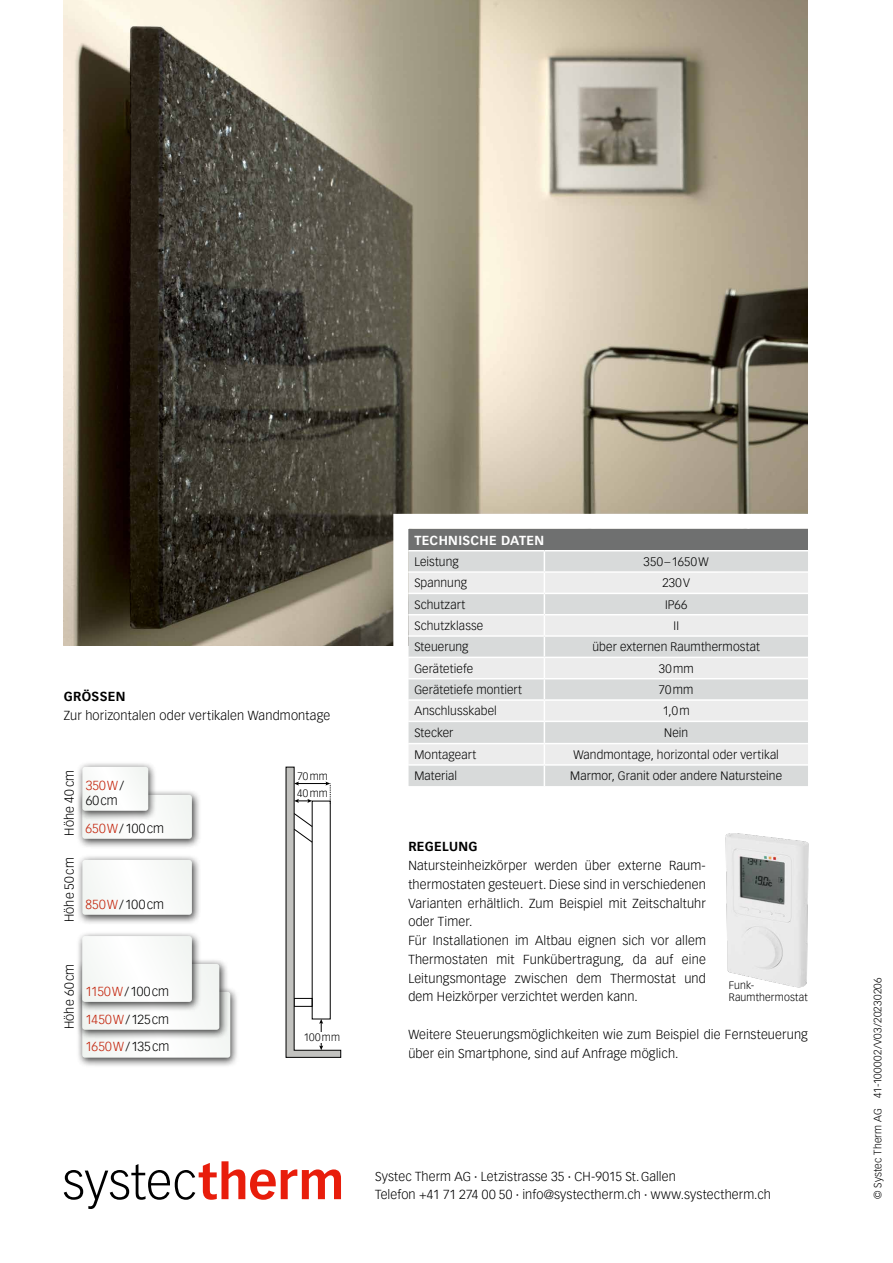
<style>
.page{position:relative;width:893px;height:1263px;background:#fff}
.page>*{position:absolute;margin:0;border:0;box-sizing:border-box;transform-origin:0 0}
.t1{font:300 12.75px/18.8px "Vectora LT Pro";letter-spacing:.01em;color:#000}
.t2{font:700 12.75px "Vectora LT Pro";letter-spacing:.03em;color:#000}
.t3{font:700 12.75px "Vectora LT Pro";letter-spacing:.03em;color:#fff}
.t4{font:300 12px "Vectora LT Pro";letter-spacing:.01em;color:#000}
.t5{font:300 12px "Vectora LT Std";letter-spacing:.01em;color:#000}
.t6{font:300 10.5px/12.6px "Vectora LT Pro";letter-spacing:.02em;color:#000}
.s1{color:#c22007}
</style>
<div class="page">
<svg style="left:64px;top:1161px;width:277px;height:48px"></svg>
<img style="left:64px;top:0;width:744px;height:645px">
<div style="left:76px;top:986px;width:164px;height:81px;background:#000;opacity:.75"></div>
<div style="left:76px;top:931px;width:125px;height:81px;background:#000;opacity:.75"></div>
<svg style="left:82px;top:936px;width:148px;height:122px"></svg>
<div style="left:76px;top:790px;width:125px;height:59px;background:#000;opacity:.75"></div>
<div style="left:76px;top:762px;width:81px;height:59px;background:#000;opacity:.75"></div>
<svg style="left:82px;top:767px;width:110px;height:72px"></svg>
<div style="left:76px;top:855px;width:125px;height:70px;background:#000;opacity:.75"></div>
<svg style="left:82px;top:860px;width:110px;height:55px"></svg>
<svg style="left:285px;top:766px;width:56px;height:292px"></svg>
<div style="left:303px;top:1032px;width:37px;height:10px;background:#fff"></div>
<img style="left:725px;top:833px;width:84px;height:155px">
<div style="left:408px;top:529px;width:400px;height:22px;background:#6f7070"></div>
<div style="left:409px;top:551px;width:398px;height:234px;background:#d8dada"></div>
<svg style="left:409px;top:573px;width:398px;height:191px;background:#e3e4e4"></svg>
<hr style="left:408px;top:550px;width:136px;height:1px;background:#fff">
<hr style="left:544px;top:550px;width:264px;height:1px;background:#fff">
<hr style="left:408px;top:571px;width:136px;height:2px;background:#fff">
<hr style="left:544px;top:571px;width:264px;height:2px;background:#fff">
<hr style="left:408px;top:593px;width:136px;height:1px;background:#fff">
<hr style="left:544px;top:593px;width:264px;height:1px;background:#fff">
<hr style="left:408px;top:614px;width:136px;height:1px;background:#fff">
<hr style="left:544px;top:614px;width:264px;height:1px;background:#fff">
<hr style="left:408px;top:635px;width:136px;height:2px;background:#fff">
<hr style="left:544px;top:635px;width:264px;height:2px;background:#fff">
<hr style="left:408px;top:657px;width:136px;height:1px;background:#fff">
<hr style="left:544px;top:657px;width:264px;height:1px;background:#fff">
<hr style="left:408px;top:678px;width:136px;height:1px;background:#fff">
<hr style="left:544px;top:678px;width:264px;height:1px;background:#fff">
<hr style="left:408px;top:699px;width:136px;height:2px;background:#fff">
<hr style="left:544px;top:699px;width:264px;height:2px;background:#fff">
<hr style="left:408px;top:721px;width:136px;height:1px;background:#fff">
<hr style="left:544px;top:721px;width:264px;height:1px;background:#fff">
<hr style="left:408px;top:743px;width:136px;height:1px;background:#fff">
<hr style="left:544px;top:743px;width:264px;height:1px;background:#fff">
<hr style="left:408px;top:764px;width:136px;height:2px;background:#fff">
<hr style="left:544px;top:764px;width:264px;height:2px;background:#fff">
<svg style="left:544px;top:551px;width:1px;height:234px"></svg>
<p class="t2" style="left:64px;top:689px;width:63px">GRÖSSEN</p>
<p class="t1" style="left:64px;top:706px;width:268px">Zur horizontalen oder vertikalen Wandmontage</p>
<p class="t1" style="left:60px;top:836px;width:67px;rotate:-90deg">Höhe 40cm</p>
<p class="t1" style="left:60px;top:922px;width:66px;rotate:-90deg">Höhe 50cm</p>
<p class="t1" style="left:86px;top:777px;width:40px;line-height:15px"><span class="s1">350W</span>/<br>60cm</p>
<p class="t1" style="left:86px;top:819px;width:80px"><span class="s1">650W</span>/100cm</p>
<p class="t1" style="left:86px;top:895px;width:80px"><span class="s1">850W</span>/100cm</p>
<p class="t1" style="left:60px;top:1029px;width:67px;rotate:-90deg">Höhe 60cm</p>
<p class="t1" style="left:86px;top:977px;width:85px;line-height:27.8px;text-align:justify"><span class="s1">1150W</span>/100cm <span class="s1">1450W</span>/125cm <span class="s1">1650W</span>/135cm</p>
<p class="t6" style="left:297px;top:770px;width:32px">70mm</p>
<p class="t6" style="left:297px;top:787px;width:32px">40mm</p>
<p class="t6" style="left:304px;top:1030px;width:38px">100mm</p>
<p class="t3" style="left:414px;top:532px;width:131px">TECHNISCHE DATEN</p>
<p class="t4" style="left:414px;top:554px;width:46px">Leistung</p>
<p class="t4" style="left:644px;top:554px;width:67px">350–1650W</p>
<p class="t4" style="left:414px;top:576px;width:54px">Spannung</p>
<p class="t4" style="left:662px;top:576px;width:29px">230V</p>
<p class="t4" style="left:414px;top:597px;width:52px">Schutzart</p>
<p class="t4" style="left:665px;top:597px;width:24px">IP66</p>
<p class="t4" style="left:414px;top:618px;width:71px">Schutzklasse</p>
<p class="t4" style="left:673px;top:618px;width:7px">II</p>
<p class="t4" style="left:414px;top:640px;width:56px">Steuerung</p>
<p class="t4" style="left:592px;top:640px;width:169px">über externen Raumthermostat</p>
<p class="t5" style="left:414px;top:661px;width:60px">Gerätetiefe</p>
<p class="t5" style="left:659px;top:661px;width:36px">30mm</p>
<p class="t4" style="left:414px;top:682px;width:109px">Gerätetiefe montiert</p>
<p class="t4" style="left:659px;top:682px;width:36px">70mm</p>
<p class="t4" style="left:414px;top:704px;width:84px">Anschlusskabel</p>
<p class="t4" style="left:663px;top:704px;width:29px">1,0m</p>
<p class="t4" style="left:414px;top:725px;width:41px">Stecker</p>
<p class="t4" style="left:664px;top:726px;width:26px">Nein</p>
<p class="t4" style="left:414px;top:747px;width:63px">Montageart</p>
<p class="t4" style="left:573px;top:747px;width:207px">Wandmontage, horizontal oder vertikal</p>
<p class="t5" style="left:414px;top:769px;width:44px">Material</p>
<p class="t5" style="left:570px;top:769px;width:213px">Marmor, Granit oder andere Natursteine</p>
<p class="t2" style="left:408px;top:839px;width:71px">REGELUNG</p>
<p class="t1" style="left:408px;top:856px;width:299px">Natursteinheizkörper werden über externe Raum&shy;thermostaten gesteuert. Diese sind in verschiedenen Varianten erhältlich. Zum Beispiel mit Zeitschaltuhr oder Timer.<br>Für Installationen im Altbau eignen sich vor allem Thermostaten mit Funkübertragung, da auf eine Leitungsmontage zwischen dem Thermostat und dem Heizkörper verzichtet werden kann.</p>
<p class="t1" style="left:408px;top:1025px;width:401px">Weitere Steuerungsmöglichkeiten wie zum Beispiel die Fernsteuerung über ein Smartphone, sind auf Anfrage möglich.</p>
<p class="t6" style="left:729px;top:979px;width:80px">Funk-<br>Raumthermostat</p>
<p class="t1" style="left:375px;top:1167px;width:397px">Systec Therm AG · Letzistrasse 35 · CH-9015 St.Gallen<br>Telefon +41 71 274 00 50 · info@systectherm.ch · www.systectherm.ch</p>
<p class="t6" style="left:872px;top:1199px;width:223px;rotate:-90deg">© Systec Therm AG 41-100002/V03/20230206</p>
</div>
